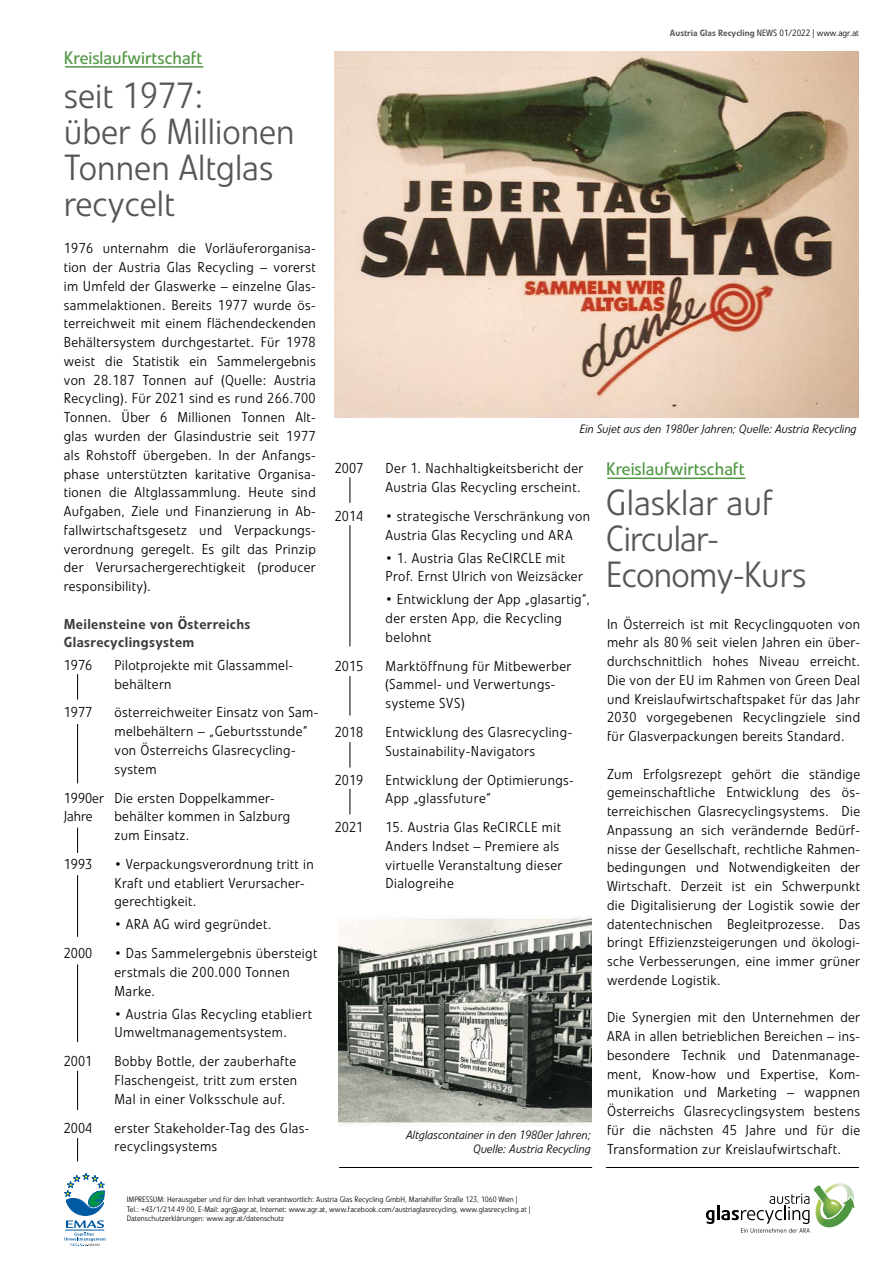
<style>
.page{position:relative;width:893px;height:1263px;background:#fff}
.page>*{position:absolute;margin:0;border:0;box-sizing:border-box;transform-origin:0 0}
.t1{font:300 36px/36px "Veto LT Pro";color:#575756}
.t2{font:300 36px/36px "Veto LT Pro";letter-spacing:-.02em;color:#575756}
.t3{font:18px "Veto LT Pro";color:#509643}
.t4{font:300 14.25px/18.8px "Veto LT Pro";letter-spacing:.025em;color:#000}
.t5{font:500 14.25px/18.8px "Veto LT Pro";letter-spacing:.025em;color:#3c3c3b}
.t6{font:300 14.25px/18.8px "Veto LT Pro";color:#000}
.t7{font:italic 300 12px/14.4px "Veto LT Pro";color:#000;text-align:right}
.t8{font:300 9px "Veto LT Pro";color:#000}
.t9{font:300 7.8px/9.3px "Veto LT Pro";color:#000}
.s1{font-weight:500;color:#575756}
</style>
<div class="page">
<svg style="left:64px;top:1173px;width:42px;height:73px"></svg>
<svg style="left:706px;top:1183px;width:148px;height:50px"></svg>
<hr style="left:65px;top:66px;width:138px;height:2px;background:#509643">
<img style="left:338px;top:918px;width:253px;height:208px">
<hr style="left:607px;top:477px;width:138px;height:2px;background:#509643">
<img style="left:335px;top:51px;width:524px;height:366px">
<hr style="left:339px;top:1167px;width:253px;height:1px;background:#000">
<hr style="left:606px;top:1167px;width:253px;height:1px;background:#000">
<svg style="left:77px;top:674px;width:1px;height:25px"></svg>
<svg style="left:350px;top:477px;width:1px;height:26px"></svg>
<hr style="left:350px;top:525px;width:1px;height:121px;background:#000">
<hr style="left:350px;top:676px;width:1px;height:39px;background:#000">
<svg style="left:350px;top:742px;width:1px;height:25px"></svg>
<svg style="left:350px;top:789px;width:1px;height:25px"></svg>
<svg style="left:77px;top:827px;width:1px;height:26px"></svg>
<hr style="left:77px;top:1071px;width:1px;height:39px;background:#000">
<svg style="left:77px;top:1138px;width:1px;height:23px"></svg>
<hr style="left:77px;top:875px;width:1px;height:62px;background:#000">
<hr style="left:77px;top:964px;width:1px;height:78px;background:#000">
<hr style="left:77px;top:724px;width:1px;height:59px;background:#000">
<p class="t3" style="left:64px;top:47px;width:140px">Kreislaufwirtschaft</p>
<h1 class="t1" style="left:64px;top:78px;width:232px">seit 1977:<br>über 6 Millionen<br>Tonnen Altglas recycelt</h1>
<p class="t4" style="left:64px;top:239px;width:253px;text-align:justify">1976 unternahm die Vorläuferorganisa&shy;tion der Austria Glas Recycling – vorerst im Umfeld der Glaswerke – einzelne Glas&shy;sammelaktionen. Bereits 1977 wurde ös&shy;terreichweit mit einem flächendeckenden Behältersystem durchgestartet. Für 1978 weist die Statistik ein Sammelergebnis von 28.187 Tonnen auf (Quelle: Austria Recycling). Für 2021 sind es rund 266.700<br>Tonnen. Über 6 Millionen Tonnen Alt&shy;glas wurden der Glasindustrie seit 1977 als Rohstoff übergeben. In der Anfangs&shy;phase unterstützten karitative Organisa&shy;tionen die Altglassammlung. Heute sind Aufgaben, Ziele und Finanzierung in Ab&shy;fallwirtschaftsgesetz und Verpackungs&shy;verordnung geregelt. Es gilt das Prinzip der Verursachergerechtigkeit (producer responsibility).</p>
<p class="t5" style="left:64px;top:614px;width:188px">Meilensteine von Österreichs<br>Glasrecyclingsystem</p>
<p class="t4" style="left:64px;top:656px;width:30px">1976</p>
<p class="t4" style="left:114px;top:656px;width:180px">Pilotprojekte mit Glassammel&shy;behältern</p>
<p class="t4" style="left:64px;top:703px;width:30px">1977</p>
<p class="t4" style="left:114px;top:703px;width:205px">österreichweiter Einsatz von Sam&shy;melbehältern – „Geburtsstunde“ von Österreichs Glasrecycling&shy;system</p>
<p class="t6" style="left:64px;top:788px;width:42px">1990er<br>Jahre</p>
<p class="t4" style="left:114px;top:788px;width:177px">Die ersten Doppelkammer&shy;behälter kommen in Salzburg zum Einsatz.</p>
<p class="t4" style="left:64px;top:855px;width:30px">1993</p>
<p class="t4" style="left:114px;top:855px;width:201px">• Verpackungsverordnung tritt in<br>Kraft und etabliert Verursacher&shy;gerechtigkeit.</p>
<p class="t4" style="left:114px;top:915px;width:158px">• ARA AG wird gegründet.</p>
<p class="t4" style="left:64px;top:944px;width:30px">2000</p>
<p class="t4" style="left:114px;top:944px;width:204px">• Das Sammelergebnis übersteigt erstmals die 200.000 Tonnen<br>Marke.</p>
<p class="t4" style="left:114px;top:1004px;width:199px">• Austria Glas Recycling etabliert<br>Umweltmanagementsystem.</p>
<p class="t4" style="left:64px;top:1052px;width:30px">2001</p>
<p class="t4" style="left:114px;top:1052px;width:184px;text-align:justify">Bobby Bottle, der zauberhafte Flaschengeist, tritt zum ersten Mal in einer Volksschule auf.</p>
<p class="t4" style="left:64px;top:1118px;width:30px">2004</p>
<p class="t4" style="left:114px;top:1118px;width:197px">erster Stakeholder-Tag des Glas&shy;recyclingsystems</p>
<p class="t8" style="left:670px;top:28px;width:191px"><span class="s1">Austria Glas Recycling</span> NEWS 01/2022 | www.agr.at</p>
<p class="t7" style="left:580px;top:421px;width:279px">Ein Sujet aus den 1980er Jahren; Quelle: Austria Recycling</p>
<p class="t4" style="left:335px;top:459px;width:30px">2007</p>
<p class="t4" style="left:385px;top:459px;width:199px">Der 1. Nachhaltigkeitsbericht der</p>
<p class="t3" style="left:606px;top:458px;width:140px">Kreislaufwirtschaft</p>
<p class="t4" style="left:385px;top:478px;width:197px">Austria Glas Recycling erscheint.</p>
<p class="t4" style="left:335px;top:507px;width:30px">2014</p>
<p class="t4" style="left:385px;top:507px;width:206px">• strategische Verschränkung von<br>Austria Glas Recycling und ARA</p>
<p class="t4" style="left:385px;top:548px;width:199px">• 1. Austria Glas ReCIRCLE mit<br>Prof. Ernst Ulrich von Weizsäcker</p>
<p class="t4" style="left:385px;top:590px;width:206px">• Entwicklung der App „glasartig“, der ersten App, die Recycling belohnt</p>
<p class="t4" style="left:335px;top:656px;width:30px">2015</p>
<p class="t4" style="left:385px;top:656px;width:187px">Marktöffnung für Mitbewerber (Sammel- und Verwertungs&shy;systeme SVS)</p>
<p class="t4" style="left:335px;top:723px;width:30px">2018</p>
<p class="t4" style="left:385px;top:723px;width:188px">Entwicklung des Glasrecycling-<br>Sustainability-Navigators</p>
<p class="t4" style="left:335px;top:770px;width:30px">2019</p>
<p class="t4" style="left:385px;top:770px;width:190px">Entwicklung der Optimierungs-<br>App „glassfuture“</p>
<p class="t4" style="left:335px;top:818px;width:30px">2021</p>
<p class="t4" style="left:385px;top:818px;width:178px">15. Austria Glas ReCIRCLE mit<br>Anders Indset – Premiere als virtuelle Veranstaltung dieser<br>Dialogreihe</p>
<h1 class="t2" style="left:606px;top:485px;width:202px">Glasklar auf<br>Circular-<br>Economy-Kurs</h1>
<p class="t4" style="left:607px;top:614px;width:255px;text-align:justify">In Österreich ist mit Recyclingquoten von mehr als 80 % seit vielen Jahren ein über&shy;durchschnittlich hohes Niveau erreicht.<br>Die von der EU im Rahmen von Green Deal und Kreislaufwirtschaftspaket für das Jahr 2030 vorgegebenen Recyclingziele sind für Glasverpackungen bereits Standard.</p>
<p class="t4" style="left:607px;top:764px;width:255px;text-align:justify">Zum Erfolgsrezept gehört die ständige gemeinschaftliche Entwicklung des ös&shy;terreichischen Glasrecyclingsystems. Die Anpassung an sich verändernde Bedürf&shy;nisse der Gesellschaft, rechtliche Rahmen&shy;bedingungen und Notwendigkeiten der Wirtschaft. Derzeit ist ein Schwerpunkt die Digitalisierung der Logistik sowie der datentechnischen Begleitprozesse. Das bringt Effizienzsteigerungen und ökologi&shy;sche Verbesserungen, eine immer grüner werdende Logistik.</p>
<p class="t4" style="left:607px;top:1008px;width:255px;text-align:justify">Die Synergien mit den Unternehmen der ARA in allen betrieblichen Bereichen – ins&shy;besondere Technik und Datenmanage&shy;ment, Know-how und Expertise, Kom&shy;munikation und Marketing – wappnen Österreichs Glasrecyclingsystem bestens für die nächsten 45 Jahre und für die Transformation zur Kreislaufwirtschaft.</p>
<p class="t7" style="left:406px;top:1128px;width:186px">Altglascontainer in den 1980er Jahren;<br>Quelle: Austria Recycling</p>
<p class="t9" style="left:127px;top:1195px;width:405px">IMPRESSUM: Herausgeber und für den Inhalt verantwortlich: Austria Glas Recycling GmbH, Mariahilfer Straße 123, 1060 Wien |<br>Tel.: +43/1/214 49 00, E-Mail: agr@agr.at, Internet: www.agr.at, www.facebook.com/austriaglasrecycling, www.glasrecycling.at |<br>Datenschutzerklärungen: www.agr.at/datenschutz</p>
</div>
